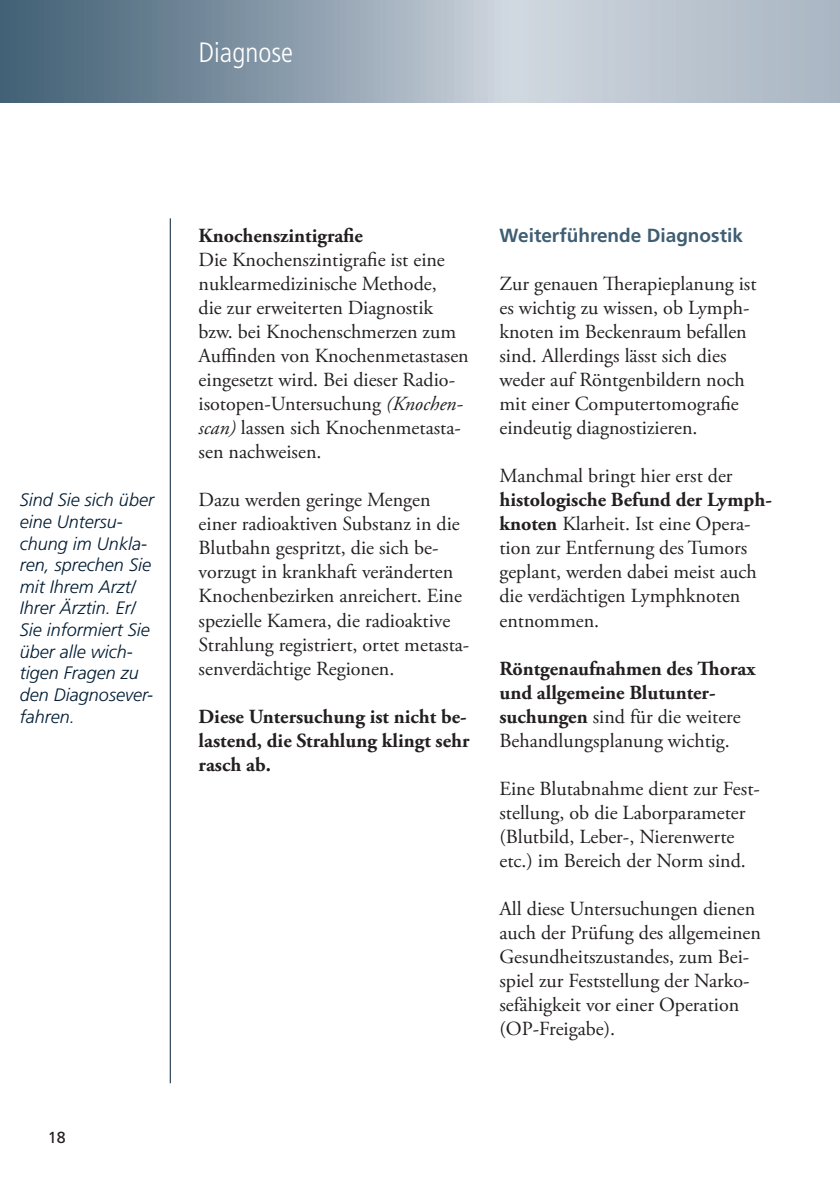
<style>
.page{position:relative;width:840px;height:1191px;background:#fff}
.page>*{position:absolute;margin:0;border:0;box-sizing:border-box;transform-origin:0 0}
.t1{font:300 condensed 28px "Frutiger LT Std";color:#fff}
.t2{font:20px/24px "Adobe Garamond Pro";color:#231f20}
.t3{font:700 20px/24px "Adobe Garamond Pro";color:#231f20}
.t4{font:700 19px "Frutiger LT Std";color:#3f5e73}
.t5{font:italic 300 18px/21.6px "Frutiger LT Std";color:#001c33}
.t6{font:16px "Frutiger LT Std";color:#231f20}
.s1{font-style:italic}
.s2{font-weight:700}
.s3{font-weight:400}
</style>
<div class="page">
<svg style="left:0;top:0;width:839px;height:102px;background:#99a9b6"></svg>
<hr style="left:170px;top:218px;width:1px;height:865px;background:#001c33">
<h1 class="t1" style="left:198px;top:36px;width:96px">Diagnose</h1>
<p class="t5" style="left:20px;top:489px;width:136px">Sind Sie sich über eine Untersu&shy;chung im Unkla&shy;ren, sprechen Sie mit Ihrem Arzt/<br>Ihrer Ärztin. Er/<br>Sie informiert Sie über alle wich&shy;tigen Fragen zu den Diagnosever&shy;fahren.</p>
<p class="t6" style="left:48px;top:1128px;width:19px">18</p>
<p class="t3" style="left:198px;top:224px;width:166px">Knochenszintigrafie</p>
<p class="t2" style="left:198px;top:249px;width:271px">Die Knochenszintigrafie ist eine nuklearmedizinische Methode,<br>die zur erweiterten Diagnostik bzw. bei Knochenschmerzen zum<br>Auffinden von Knochenmetastasen eingesetzt wird. Bei dieser Radio&shy;isotopen-Untersuchung <span class="s1">(Knochen&shy;scan)</span> lassen sich Knochenmetasta&shy;sen nachweisen.</p>
<p class="t2" style="left:198px;top:489px;width:272px">Dazu werden geringe Mengen einer radioaktiven Substanz in die Blutbahn gespritzt, die sich be&shy;vorzugt in krankhaft veränderten Knochenbezirken anreichert. Eine spezielle Kamera, die radioaktive Strahlung registriert, ortet metasta&shy;senverdächtige Regionen.</p>
<p class="t3" style="left:198px;top:704px;width:272px">Diese Untersuchung ist nicht be&shy;lastend, die Strahlung klingt sehr rasch ab.</p>
<p class="t4" style="left:499px;top:225px;width:245px">Weiterführende Diagnostik</p>
<p class="t2" style="left:499px;top:273px;width:258px">Zur genauen Therapieplanung ist es wichtig zu wissen, ob Lymph&shy;knoten im Beckenraum befallen sind. Allerdings lässt sich dies weder auf Röntgenbildern noch mit einer Computertomografie eindeutig diagnostizieren.</p>
<p class="t2" style="left:499px;top:465px;width:234px">Manchmal bringt hier erst der</p>
<p class="t2" style="left:499px;top:489px;width:274px"><span class="s2">histologische Befund der Lymph&shy;knoten</span> Klarheit. Ist eine Opera&shy;tion zur Entfernung des Tumors geplant, werden dabei meist auch die verdächtigen Lymphknoten entnommen.</p>
<p class="t3" style="left:499px;top:656px;width:257px">Röntgenaufnahmen des Thorax und allgemeine Blutunter&shy;suchungen <span class="s3">sind für die weitere<br>Behandlungsplanung wichtig.</span></p>
<p class="t2" style="left:499px;top:777px;width:262px">Eine Blutabnahme dient zur Fest&shy;stellung, ob die Laborparameter (Blutbild, Leber-, Nierenwerte etc.) im Bereich der Norm sind.</p>
<p class="t2" style="left:499px;top:897px;width:263px">All diese Untersuchungen dienen auch der Prüfung des allgemeinen<br>Gesundheitszustandes, zum Bei&shy;spiel zur Feststellung der Narko&shy;sefähigkeit vor einer Operation (OP-Freigabe).</p>
</div>
